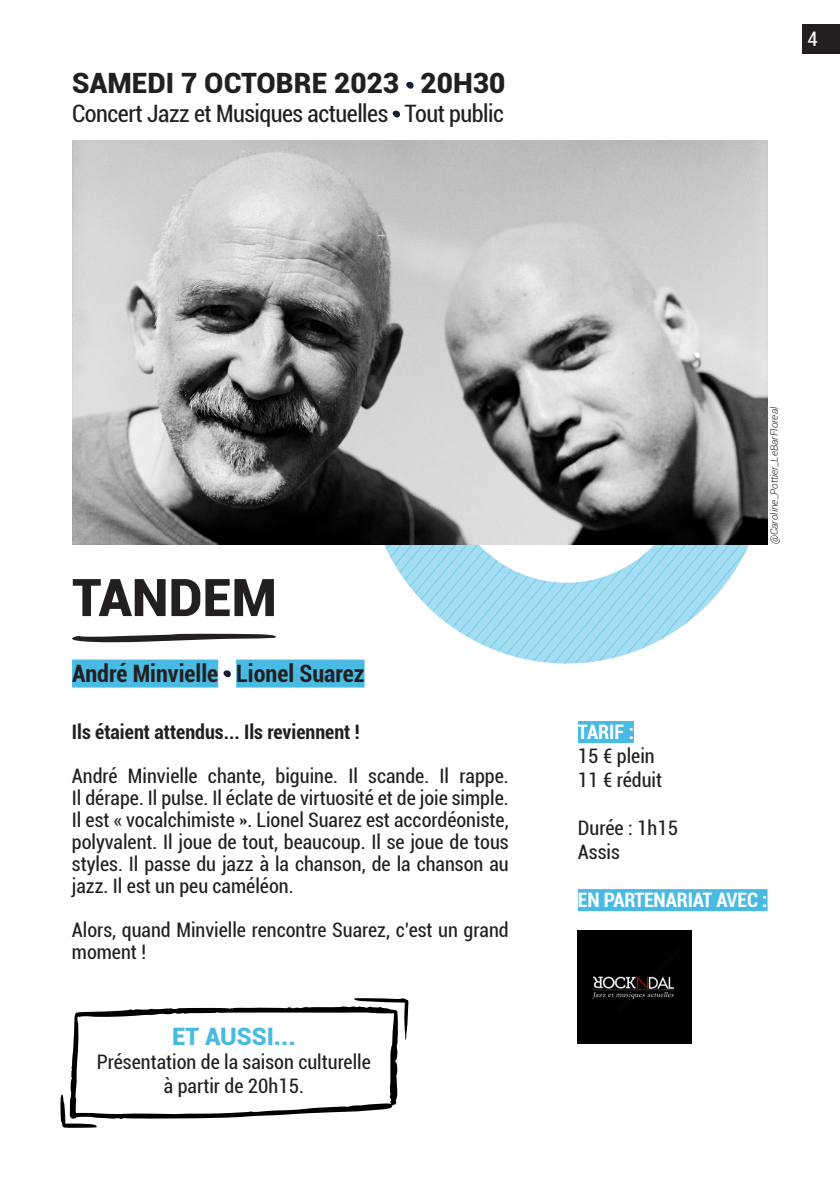
<style>
.page{position:relative;width:840px;height:1191px;background:#fff}
.page>*{position:absolute;margin:0;border:0;box-sizing:border-box;transform-origin:0 0}
.t1{font:900 52px "Roboto";color:#231f20}
.t2{font:900 28px "Roboto";color:#231f20}
.t3{font:condensed 24px "Roboto";letter-spacing:-.02em;color:#231f20}
.t4{font:700 condensed 24px "Roboto";color:#231f20}
.t5{font:900 24px "Roboto";color:#49bae3}
.t6{font:condensed 20px/22px "Roboto";color:#231f20;text-align:justify}
.t7{font:700 condensed 20px "Roboto";color:#231f20}
.t8{font:700 condensed 20px "Roboto";letter-spacing:-.01em;color:#fff}
.t9{font:condensed 20px "Roboto";color:#fff}
.t10{font:italic 300 10px "Roboto";color:#231f20}
</style>
<div class="page">
<div style="left:801px;top:24px;width:38px;height:30px;background:#231f20"></div>
<svg style="left:680px;top:544px;width:87px;height:84px"></svg>
<svg style="left:365px;top:251px;width:402px;height:412px;background:#9dd8ee"></svg>
<div style="left:444px;top:332px;width:244px;height:250px;background:#fff;border-radius:50%"></div>
<img style="left:72px;top:140px;width:695px;height:404px">
<svg style="left:406px;top:82px;width:7px;height:7px"></svg>
<svg style="left:392px;top:111px;width:8px;height:7px"></svg>
<svg style="left:72px;top:633px;width:204px;height:10px"></svg>
<div style="left:72px;top:659px;width:146px;height:28px;background:#49bae3"></div>
<div style="left:236px;top:659px;width:128px;height:28px;background:#49bae3"></div>
<svg style="left:223px;top:670px;width:8px;height:7px"></svg>
<div style="left:577px;top:721px;width:56px;height:22px;background:#49bae3"></div>
<div style="left:577px;top:889px;width:190px;height:22px;background:#49bae3"></div>
<img style="left:577px;top:930px;width:114px;height:113px">
<svg style="left:60px;top:998px;width:348px;height:129px"></svg>
<p class="t2" style="left:72px;top:63px;width:434px">SAMEDI 7 OCTOBRE 2023 20H30</p>
<p class="t3" style="left:72px;top:97px;width:433px">Concert Jazz et Musiques actuelles Tout public</p>
<p class="t9" style="left:806px;top:25px;width:12px">4</p>
<p class="t1" style="left:72px;top:561px;width:206px">TANDEM</p>
<p class="t4" style="left:72px;top:656px;width:294px">André Minvielle Lionel Suarez</p>
<p class="t7" style="left:72px;top:718px;width:289px">Ils étaient attendus... Ils reviennent !</p>
<p class="t6" style="left:72px;top:764px;width:438px">André Minvielle chante, biguine. Il scande. Il rappe.<br>Il dérape. Il pulse. Il éclate de virtuosité et de joie simple.<br>Il est « vocalchimiste ». Lionel Suarez est accordéoniste, polyvalent. Il joue de tout, beaucoup. Il se joue de tous styles. Il passe du jazz à la chanson, de la chanson au jazz. Il est un peu caméléon.</p>
<p class="t6" style="left:72px;top:918px;width:438px">Alors, quand Minvielle rencontre Suarez, c’est un grand moment !</p>
<p class="t5" style="left:172px;top:1019px;width:125px">ET AUSSI...</p>
<p class="t6" style="left:97px;top:1050px;width:275px">Présentation de la saison culturelle</p>
<p class="t6" style="left:164px;top:1074px;width:141px">à partir de 20h15.</p>
<p class="t10" style="left:767px;top:544px;width:139px;rotate:-90deg">@Caroline_Pottier_LeBarFloreal</p>
<p class="t8" style="left:577px;top:718px;width:57px">TARIF :</p>
<p class="t6" style="left:577px;top:744px;width:78px">15 € plein</p>
<p class="t6" style="left:577px;top:768px;width:86px">11 € réduit</p>
<p class="t6" style="left:577px;top:816px;width:101px">Durée : 1h15</p>
<p class="t6" style="left:577px;top:840px;width:43px">Assis</p>
<p class="t8" style="left:577px;top:886px;width:191px">EN PARTENARIAT AVEC :</p>
</div>
